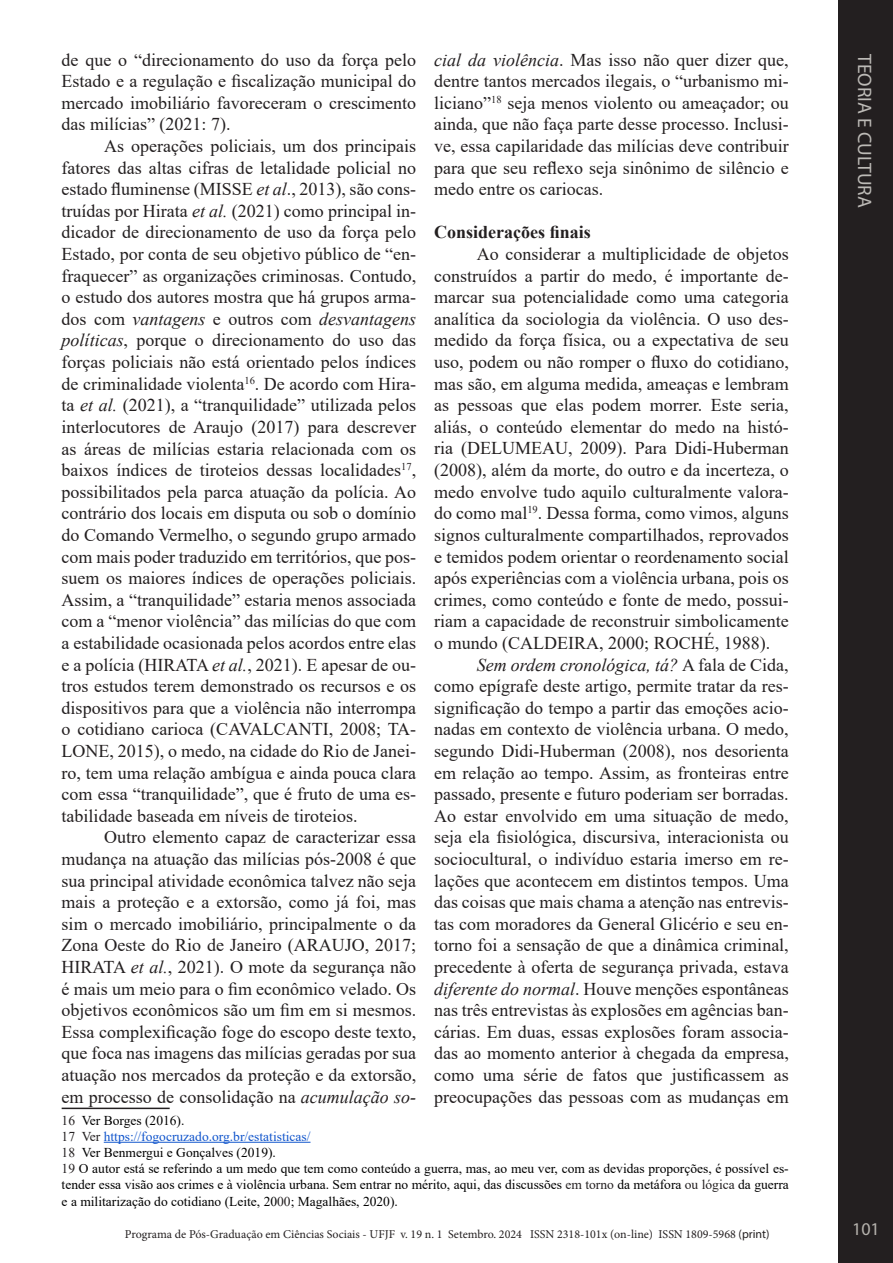
<style>
.page{position:relative;width:893px;height:1263px;background:#fff}
.page>*{position:absolute;margin:0;border:0;box-sizing:border-box;transform-origin:0 0}
.t1{font:19.5px "Myriad Pro";color:#bcbab6}
.t2{font:18px/21.6px "Times New Roman";color:#231f20;text-align:justify}
.t3{font:700 18px "Times New Roman";color:#231f20}
.t4{font:18px "Myriad Pro";color:#b5b2ad}
.t5{font:13.5px/16.2px "Times New Roman";color:#000;text-align:justify}
.t6{font:13.5px "Times New Roman";color:#15c}
.t7{font:12px "Minion Pro";color:#231f20}
.s1{font-style:italic}
.s2{color:#231f20}
.s3{font-family:"Myriad Pro"}
</style>
<div class="page">
<div style="left:839px;top:0;width:54px;height:1263px;background:#231f20"></div>
<hr style="left:62px;top:1107px;width:108px;height:2px;background:#231f20">
<hr style="left:104px;top:1142px;width:206px;height:1px;background:#15c">
<p class="t2" style="left:62px;top:48px;width:356px">de que o “direcionamento do uso da força pelo Estado e a regulação e fiscalização municipal do mercado imobiliário favoreceram o crescimento das milícias” (2021: 7).</p>
<p class="t2" style="left:62px;top:135px;width:356px;text-indent:42px">As operações policiais, um dos principais fatores das altas cifras de letalidade policial no estado fluminense (MISSE <span class="s1">et al</span>., 2013), são cons&shy;truídas por Hirata <span class="s1">et al.</span> (2021) como principal in&shy;dicador de direcionamento de uso da força pelo Estado, por conta de seu objetivo público de “en&shy;fraquecer” as organizações criminosas. Contudo, o estudo dos autores mostra que há grupos arma&shy;dos com <span class="s1">vantagens</span> e outros com <span class="s1">desvantagens políticas</span>, porque o direcionamento do uso das forças policiais não está orientado pelos índices de criminalidade violenta<sup>16</sup>. De acordo com Hira&shy;ta <span class="s1">et al.</span> (2021), a “tranquilidade” utilizada pelos interlocutores de Araujo (2017) para descrever as áreas de milícias estaria relacionada com os baixos índices de tiroteios dessas localidades<sup>17</sup>, possibilitados pela parca atuação da polícia. Ao contrário dos locais em disputa ou sob o domínio do Comando Vermelho, o segundo grupo armado com mais poder traduzido em territórios, que pos&shy;suem os maiores índices de operações policiais.<br>Assim, a “tranquilidade” estaria menos associada com a “menor violência” das milícias do que com a estabilidade ocasionada pelos acordos entre elas e a polícia (HIRATA <span class="s1">et al.</span>, 2021). E apesar de ou&shy;tros estudos terem demonstrado os recursos e os dispositivos para que a violência não interrompa o cotidiano carioca (CAVALCANTI, 2008; TA-LONE, 2015), o medo, na cidade do Rio de Janei&shy;ro, tem uma relação ambígua e ainda pouca clara com essa “tranquilidade”, que é fruto de uma es&shy;tabilidade baseada em níveis de tiroteios.</p>
<p class="t2" style="left:62px;top:826px;width:356px;text-indent:42px">Outro elemento capaz de caracterizar essa mudança na atuação das milícias pós-2008 é que sua principal atividade econômica talvez não seja mais a proteção e a extorsão, como já foi, mas sim o mercado imobiliário, principalmente o da Zona Oeste do Rio de Janeiro (ARAUJO, 2017; HIRATA <span class="s1">et al.</span>, 2021). O mote da segurança não é mais um meio para o fim econômico velado. Os objetivos econômicos são um fim em si mesmos.<br>Essa complexificação foge do escopo deste texto, que foca nas imagens das milícias geradas por sua atuação nos mercados da proteção e da extorsão, em processo de consolidação na <span class="s1">acumulação so-</span></p>
<p class="t5" style="left:62px;top:1111px;width:124px"><span class="s2">16</span> Ver Borges (2016).</p>
<p class="t6" style="left:62px;top:1127px;width:250px"><span class="s2">17 Ver</span> https://fogocruzado.org.br/estatisticas/</p>
<p class="t5" style="left:62px;top:1144px;width:216px"><span class="s2">18</span> Ver Benmergui e Gonçalves (2019).</p>
<p class="t5" style="left:62px;top:1160px;width:729px"><span class="s2">19</span> O autor está se referindo a um medo que tem como conteúdo a guerra, mas, ao meu ver, com as devidas proporções, é possível es&shy;tender essa visão aos crimes e à violência urbana. Sem entrar no mérito, aqui, das discussões <span class="s2">em torno</span> da metáfora <span class="s2">ou lógica</span> da guerra e a militarização do cotidiano (Leite, 20<span class="s2">00</span>; Magalhães, 2020).</p>
<p class="t2" style="left:434px;top:48px;width:356px"><span class="s1">cial da violência</span>. Mas isso não quer dizer que, dentre tantos mercados ilegais, o “urbanismo mi&shy;liciano”<sup>18</sup> seja menos violento ou ameaçador; ou ainda, que não faça parte desse processo. Inclusi&shy;ve, essa capilaridade das milícias deve contribuir para que seu reflexo seja sinônimo de silêncio e medo entre os cariocas.</p>
<p class="t3" style="left:434px;top:219px;width:158px">Considerações finais</p>
<p class="t2" style="left:434px;top:243px;width:356px;text-indent:43px">Ao considerar a multiplicidade de objetos construídos a partir do medo, é importante de&shy;marcar sua potencialidade como uma categoria analítica da sociologia da violência. O uso des&shy;medido da força física, ou a expectativa de seu uso, podem ou não romper o fluxo do cotidiano, mas são, em alguma medida, ameaças e lembram as pessoas que elas podem morrer. Este seria, aliás, o conteúdo elementar do medo na histó&shy;ria (DELUMEAU, 2009). Para Didi-Huberman (2008), além da morte, do outro e da incerteza, o medo envolve tudo aquilo culturalmente valora&shy;do como mal<sup>19</sup>. Dessa forma, como vimos, alguns signos culturalmente compartilhados, reprovados e temidos podem orientar o reordenamento social após experiências com a violência urbana, pois os crimes, como conteúdo e fonte de medo, possui&shy;riam a capacidade de reconstruir simbolicamente o mundo (CALDEIRA, 2000; ROCHÉ, 1988).</p>
<p class="t2" style="left:434px;top:653px;width:356px;text-indent:43px"><span class="s1">Sem ordem cronológica, tá?</span> A fala de Cida, como epígrafe deste artigo, permite tratar da res&shy;significação do tempo a partir das emoções acio&shy;nadas em contexto de violência urbana. O medo, segundo Didi-Huberman (2008), nos desorienta em relação ao tempo. Assim, as fronteiras entre passado, presente e futuro poderiam ser borradas.<br>Ao estar envolvido em uma situação de medo, seja ela fisiológica, discursiva, interacionista ou sociocultural, o indivíduo estaria imerso em re&shy;lações que acontecem em distintos tempos. Uma das coisas que mais chama a atenção nas entrevis&shy;tas com moradores da General Glicério e seu en&shy;torno foi a sensação de que a dinâmica criminal, precedente à oferta de segurança privada, estava <span class="s1">diferente do normal</span>. Houve menções espontâneas nas três entrevistas às explosões em agências ban&shy;cárias. Em duas, essas explosões foram associa&shy;das ao momento anterior à chegada da empresa, como uma série de fatos que justificassem as preocupações das pessoas com as mudanças em</p>
<p class="t7" style="left:125px;top:1226px;width:646px">Programa de Pós-Graduação em Ciências Sociais - UFJF v. 19 n. 1 Setembro. 2024 ISSN 2318-101x (on-line) ISSN 1809-5968 <span class="s3">(print)</span></p>
<p class="t1" style="left:877px;top:54px;width:155px;rotate:90deg">TEORIA E CULTURA</p>
<p class="t4" style="left:852px;top:1218px;width:29px">101</p>
</div>
